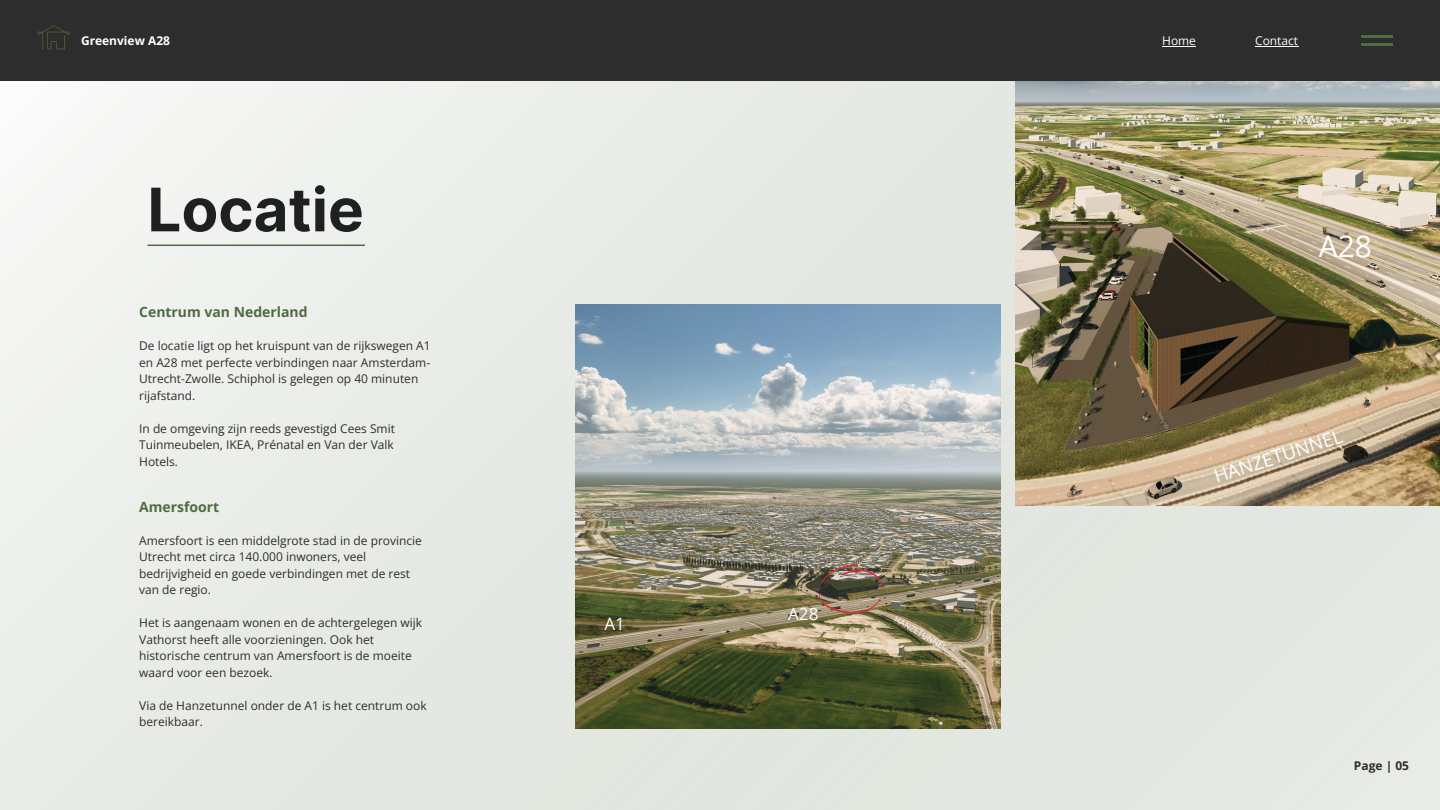
<style>
.page{position:relative;width:1440px;height:810px;background:#fff}
.page>*{position:absolute;margin:0;border:0;box-sizing:border-box;transform-origin:0 0}
.t1{font:700 60px "Inter";color:#1f2020}
.t2{font:30px "Open Sans";color:#fff}
.t3{font:18.8px "Open Sans";color:#fff}
.t4{font:17px "Open Sans";color:#fff}
.t5{font:700 14px "Open Sans";color:#516a42}
.t6{font:12px/16.5px "Open Sans";color:#2d2d2d}
.t7{font:700 12px "Open Sans";color:#fff}
.t8{font:12px "Open Sans";color:#fff}
.t9{font:700 12px "Open Sans";color:#2d2d2d}
.t10{font:8.3px "Open Sans";color:#fff}
</style>
<div class="page">
<div style="left:0;top:0;width:1440px;height:810px;background:linear-gradient(to right,#ecefeb,#e2e6df)"></div>
<img style="left:1015px;top:81px;width:425px;height:425px">
<img style="left:576px;top:304px;width:424px;height:425px">
<div style="left:0;top:0;width:1440px;height:81px;background:#2d2d2d"></div>
<hr style="left:1362px;top:36px;width:31px;height:2px;background:#516a42">
<hr style="left:1362px;top:43px;width:31px;height:2px;background:#516a42">
<svg style="left:38px;top:25px;width:31px;height:24px"></svg>
<hr style="left:147px;top:245px;width:218px;height:1px;background:#516a42">
<img style="left:818px;top:564px;width:65px;height:50px">
<hr style="left:1255px;top:46px;width:43px;height:1px;background:#fff">
<hr style="left:1162px;top:46px;width:34px;height:1px;background:#fff">
<p class="t7" style="left:81px;top:32px;width:91px">Greenview A28</p>
<h6 class="t1" style="left:147px;top:174px;width:218px">Locatie</h6>
<h1 class="t5" style="left:139px;top:302px;width:170px">Centrum van Nederland</h1>
<h2 class="t6" style="left:139px;top:337px;width:293px">De locatie ligt op het kruispunt van de rijkswegen A1 en A28 met perfecte verbindingen naar Amsterdam-Utrecht-Zwolle. Schiphol is gelegen op 40 minuten rijafstand.</h2>
<h3 class="t6" style="left:139px;top:420px;width:257px;text-align:justify">In de omgeving zijn reeds gevestigd Cees Smit Tuinmeubelen, IKEA, Prénatal en Van der Valk Hotels.</h3>
<h3 class="t5" style="left:139px;top:497px;width:82px">Amersfoort</h3>
<h4 class="t6" style="left:139px;top:532px;width:284px">Amersfoort is een middelgrote stad in de provincie Utrecht met circa 140.000 inwoners, veel bedrijvigheid en goede verbindingen met de rest van de regio.</h4>
<h6 class="t6" style="left:139px;top:615px;width:285px">Het is aangenaam wonen en de achtergelegen wijk Vathorst heeft alle voorzieningen. Ook het historische centrum van Amersfoort is de moeite waard voor een bezoek.</h6>
<h6 class="t6" style="left:139px;top:697px;width:289px">Via de Hanzetunnel onder de A1 is het centrum ook bereikbaar.</h6>
<h3 class="t4" style="left:604px;top:612px;width:22px">A1</h3>
<h6 class="t4" style="left:788px;top:602px;width:32px">A28</h6>
<h6 class="t10" style="left:898px;top:613px;width:61px;rotate:30deg">HANZETUNNEL</h6>
<h6 class="t8" style="left:1162px;top:32px;width:35px">Home</h6>
<h5 class="t8" style="left:1255px;top:32px;width:45px">Contact</h5>
<p class="t2" style="left:1319px;top:224px;width:55px">A28</p>
<h4 class="t3" style="left:1210px;top:464px;width:136px;rotate:-18deg">HANZETUNNEL</h4>
<p class="t9" style="left:1354px;top:757px;width:57px">Page | 05</p>
</div>
